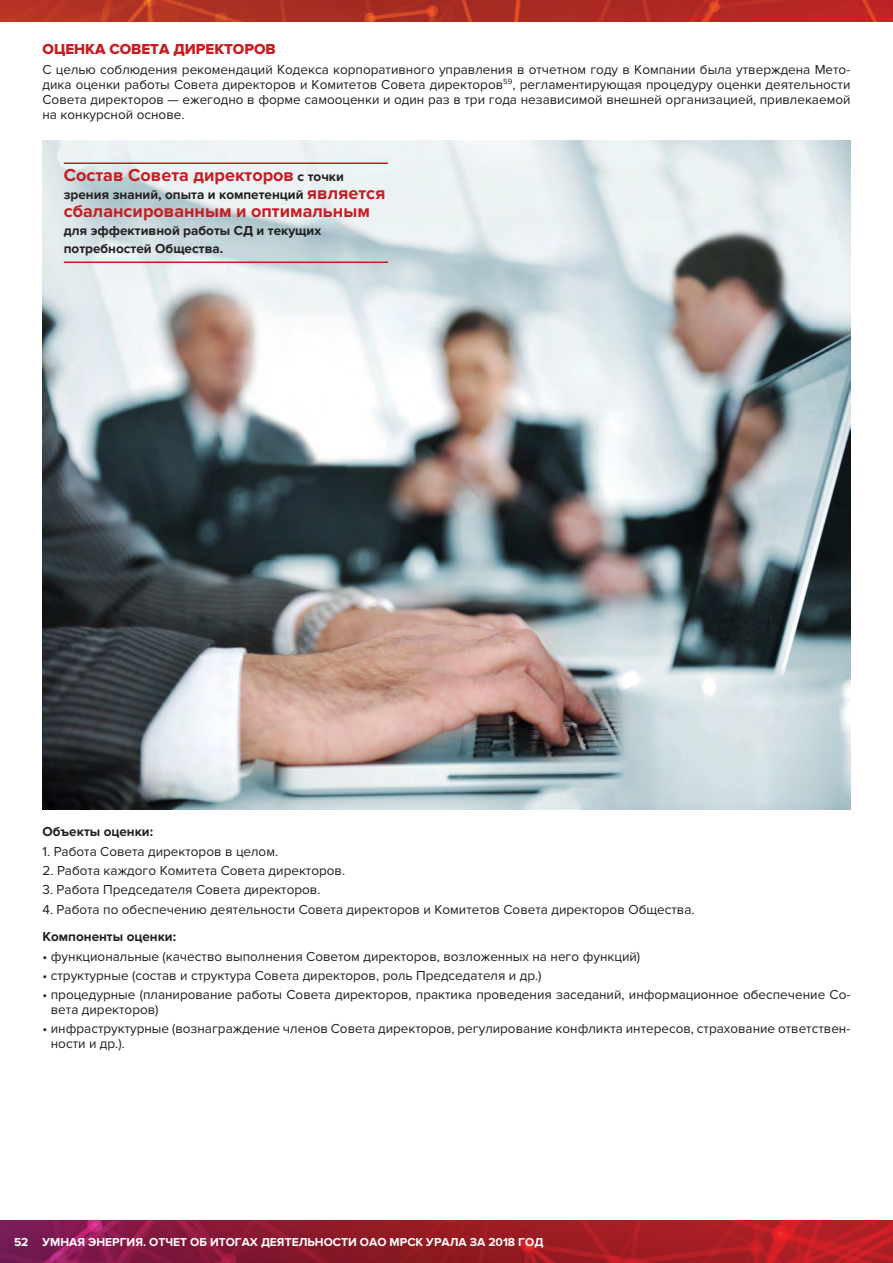
<style>
.page{position:relative;width:893px;height:1263px;background:#fff}
.page>*{position:absolute;margin:0;border:0;box-sizing:border-box;transform-origin:0 0}
.text{font:700 18px "Proxima Nova";color:#c61c22}
.podpodzag{font:15px "Proxima Nova Extrabld";color:#c61c22}
.text-2{font:13.5px/15px "Proxima Nova";color:#231f20}
.text-3{font:700 13.5px/18px "Proxima Nova";color:#231f20}
.bold{font:700 13.5px "Proxima Nova";color:#231f20}
.t1{font:700 12px "Proxima Nova";color:#fff}
.s1{font-size:13.5px;color:#231f20}
.s2{font-size:18px;color:#c61c22}
</style>
<div class="page">
<img style="left:0;top:1220px;width:893px;height:43px">
<img style="left:0;top:0;width:893px;height:21px">
<img style="left:43px;top:140px;width:807px;height:670px">
<hr style="left:64px;top:162px;width:324px;height:2px;background:#c61c22">
<hr style="left:64px;top:261px;width:324px;height:2px;background:#c61c22">
<p class="podpodzag" style="left:43px;top:41px;width:235px">ОЦЕНКА СОВЕТА ДИРЕКТОРОВ</p>
<p class="text-2" style="left:43px;top:62px;width:809px;text-align:justify">С целью соблюдения рекомендаций Кодекса корпоративного управления в отчетном году в Компании была утверждена Мето&shy;дика оценки работы Совета директоров и Комитетов Совета директоров<sup>59</sup>, регламентирующая процедуру оценки деятельности Совета директоров — ежегодно в форме самооценки и один раз в три года независимой внешней организацией, привлекаемой на конкурсной основе.</p>
<p class="text" style="left:64px;top:165px;width:282px">Состав Совета директоров <span class="s1">с точки</span></p>
<p class="text-3" style="left:64px;top:186px;width:323px">зрения знаний, опыта и компетенций <span class="s2">является</span></p>
<p class="text" style="left:64px;top:201px;width:308px">сбалансированным и оптимальным</p>
<p class="text-3" style="left:64px;top:222px;width:259px">для эффективной работы СД и текущих потребностей Общества.</p>
<p class="bold" style="left:43px;top:824px;width:112px">Объекты оценки:</p>
<p class="text-2" style="left:43px;top:844px;width:237px">1. Работа Совета директоров в целом.</p>
<p class="text-2" style="left:43px;top:863px;width:304px">2. Работа каждого Комитета Совета директоров.</p>
<p class="text-2" style="left:43px;top:882px;width:279px">3. Работа Председателя Совета директоров.</p>
<p class="text-2" style="left:43px;top:902px;width:654px">4. Работа по обеспечению деятельности Совета директоров и Комитетов Совета директоров Общества.</p>
<p class="bold" style="left:43px;top:929px;width:135px">Компоненты оценки:</p>
<p class="text-2" style="left:43px;top:949px;width:599px">• функциональные (качество выполнения Советом директоров, возложенных на него функций)</p>
<p class="text-2" style="left:43px;top:968px;width:501px">• структурные (состав и структура Совета директоров, роль Председателя и др.)</p>
<p class="text-2" style="left:51px;top:987px;width:801px;text-indent:-8px">• процедурные (планирование работы Совета директоров, практика проведения заседаний, информационное обеспечение Со&shy;вета директоров)</p>
<p class="text-2" style="left:51px;top:1021px;width:801px;text-indent:-8px">• инфраструктурные (вознаграждение членов Совета директоров, регулирование конфликта интересов, страхование ответствен&shy;ности и др.).</p>
<p class="t1" style="left:14px;top:1235px;width:16px">52</p>
<p class="t1" style="left:43px;top:1235px;width:502px">УМНАЯ ЭНЕРГИЯ. ОТЧЕТ ОБ ИТОГАХ ДЕЯТЕЛЬНОСТИ ОАО МРСК УРАЛА ЗА 2018 ГОД</p>
</div>
